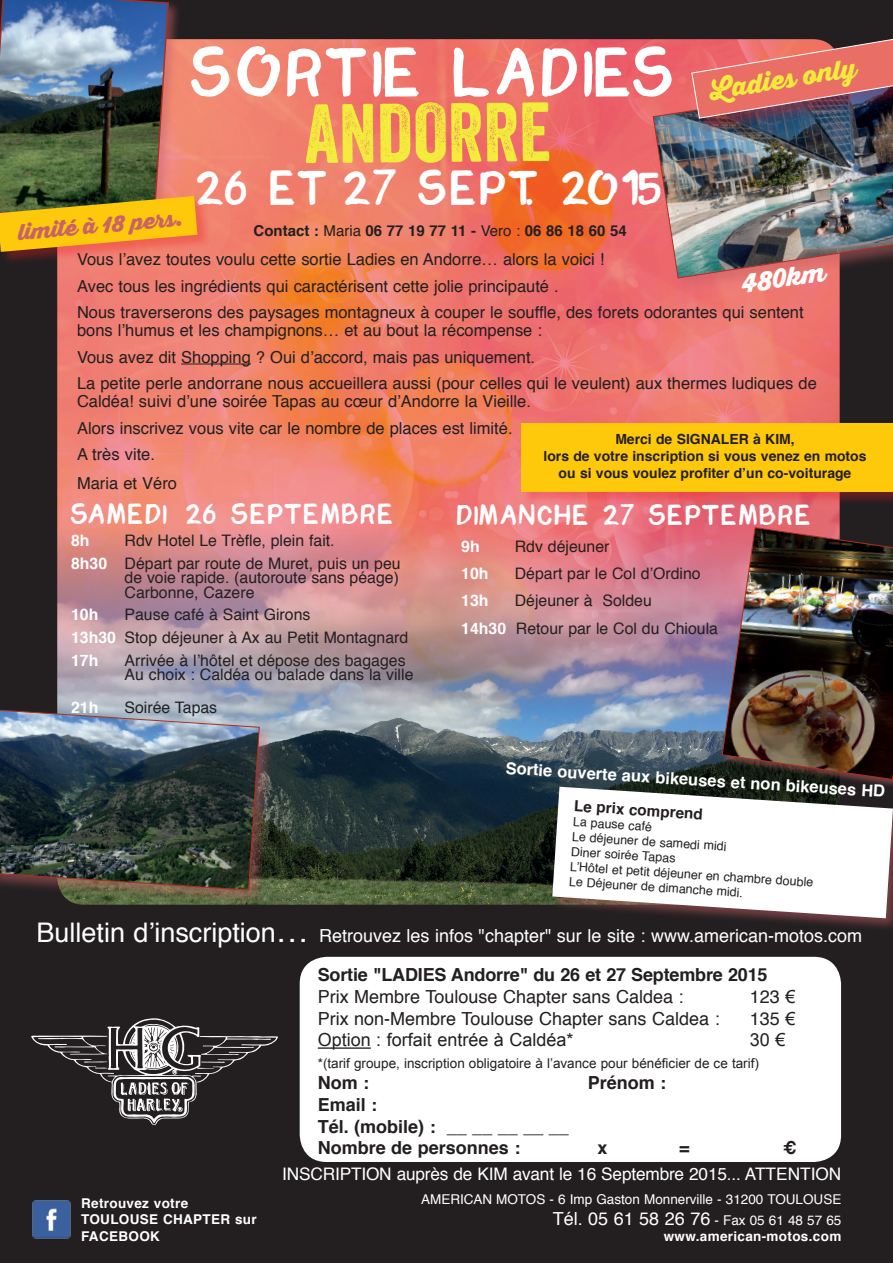
<style>
.page{position:relative;width:893px;height:1263px;background:#fff}
.page>*{position:absolute;margin:0;border:0;box-sizing:border-box;transform-origin:0 0}
.t1{font:81px "Veneer";letter-spacing:-.01em;color:#f3ec3c}
.t2{font:69.45px "Chomp";letter-spacing:.21em;color:#fff}
.t3{font:48.9px "Chomp";letter-spacing:.2em;color:#fff}
.t4{font:28.8px "Chomp";letter-spacing:.21em;color:#fff}
.t5{font:25.5px "Thirsty Rough Blk";color:#f3ec3c}
.t6{font:25.5px "Thirsty Rough Blk";color:#fff}
.t7{font:21.6px "Thirsty Rough Blk";color:#c86266}
.t8{font:18px "Helvetica";color:#fff}
.t9{font:700 18px/21.6px "Helvetica";color:#231f20}
.t10{font:18px "Helvetica";color:#231f20}
.t11{font:18px "Arial";color:#231f20}
.t12{font:17.25px "Helvetica";letter-spacing:-.01em;color:#fff}
.t13{font:16.5px/26.5px "Helvetica";color:#231f20}
.t14{font:700 16.5px "Helvetica";color:#fff}
.t15{font:15.9px/22.5px "Helvetica";color:#231f20}
.t16{font:700 15.9px "Helvetica";color:#fff}
.t17{font:700 15.3px "Helvetica";color:#231f20}
.t18{font:700 15px "Helvetica";color:#231f20}
.t19{font:700 13.95px/16.8px "Helvetica";color:#231f20;text-align:center}
.t20{font:13.5px "Arial";color:#231f20}
.t21{font:700 13.5px/16.2px "Helvetica";letter-spacing:.025em;color:#fff}
.t22{font:13.5px "Helvetica";color:#fff}
.t23{font:12.45px/15px "Helvetica";color:#231f20}
.s1{font-weight:400}
.s2{font-weight:700;color:#fff}
.s3{font-size:27px}
.s4{font-size:33px}
.s5{font-family:"Arial"}
.s6{font-size:13.5px}
</style>
<div class="page">
<img style="left:0;top:0;width:893px;height:1263px">
<div style="left:300px;top:957px;width:541px;height:205px;background:#fff;border-radius:27px"></div>
<hr style="left:318px;top:1047px;width:53px;height:2px;background:#231f20">
<svg style="left:31px;top:1018px;width:247px;height:107px;background:#444142"></svg>
<img style="left:31px;top:1199px;width:41px;height:41px">
<div style="left:721px;top:526px;width:172px;height:262px;background:#c86266;opacity:.5"></div>
<img style="left:721px;top:527px;width:172px;height:253px">
<hr style="left:181px;top:364px;width:70px;height:1px;background:#231f20">
<div style="left:551px;top:785px;width:342px;height:147px;background:#c86266;opacity:.5"></div>
<svg style="left:552px;top:787px;width:341px;height:131px"></svg>
<div style="left:0;top:707px;width:276px;height:200px;background:#c86266;opacity:.5"></div>
<img style="left:0;top:709px;width:260px;height:182px">
<div style="left:650px;top:74px;width:243px;height:220px;background:#c86266;opacity:.5"></div>
<img style="left:652px;top:76px;width:241px;height:203px">
<div style="left:692px;top:19px;width:201px;height:116px;background:#ee1d23;opacity:.34"></div>
<svg style="left:691px;top:17px;width:202px;height:102px;background:#a15556"></svg>
<div style="left:0;top:196px;width:212px;height:70px;background:#ee1d23;opacity:.34"></div>
<img style="left:0;top:0;width:197px;height:252px">
<div style="left:521px;top:423px;width:372px;height:83px;background:#ee1d23;opacity:.34"></div>
<div style="left:521px;top:423px;width:372px;height:68px;background:#fec80b"></div>
<h3 class="t7" style="left:17px;top:216px;width:167px;rotate:-5deg">limité à 18 pers.</h3>
<h2 class="t2" style="left:191px;top:43px;width:471px">SORTIE LADIES</h2>
<h1 class="t1" style="left:305px;top:83px;width:249px">ANDORRE</h1>
<h3 class="t3" style="left:197px;top:167px;width:459px">26 ET 27 SEPT. 20 15</h3>
<p class="t18" style="left:254px;top:218px;width:375px">Contact : <span class="s1">Maria</span> 06 77 19 77 11 - <span class="s1">Vero :</span> 06 86 18 60 54</p>
<h3 class="t5" style="left:707px;top:71px;width:149px;rotate:-9deg">Ladies only</h3>
<p class="t13" style="left:77px;top:247px;width:728px">Vous l’avez toutes voulu cette sortie Ladies en Andorre… alors la voici !<br>Avec tous les ingrédients qui caractérisent cette jolie principauté .<br>Nous traverserons des paysages montagneux à couper le souffle, des forets odorantes qui sentent</p>
<p class="t13" style="left:77px;top:318px;width:741px">bons l’humus et les champignons… et au bout la récompense :<br>Vous avez dit Shopping ? Oui d’accord, mais pas uniquement.<br>La petite perle andorrane nous accueillera aussi (pour celles qui le veulent) aux thermes ludiques de</p>
<p class="t13" style="left:77px;top:389px;width:455px">Caldéa! suivi d’une soirée Tapas au cœur d’Andorre la Vieille.<br>Alors inscrivez vous vite car le nombre de places est limité.<br>A très vite.</p>
<p class="t13" style="left:77px;top:470px;width:101px">Maria et Véro</p>
<h3 class="t4" style="left:71px;top:502px;width:320px">SAMEDI 26 SEPTEMBRE</h3>
<p class="t16" style="left:71px;top:528px;width:20px">8h</p>
<h3 class="t6" style="left:739px;top:264px;width:86px;rotate:-8deg">480km</h3>
<p class="t19" style="left:543px;top:431px;width:325px">Merci de SIGNALER à KIM,<br>lors de votre inscription si vous venez en motos ou si vous voulez profiter d’un co-voiturage</p>
<h3 class="t4" style="left:457px;top:503px;width:352px">DIMANCHE 27 SEPTEMBRE</h3>
<p class="t16" style="left:461px;top:534px;width:20px">9h</p>
<p class="t15" style="left:515px;top:536px;width:96px">Rdv déjeuner</p>
<p class="t16" style="left:461px;top:561px;width:29px">10h</p>
<p class="t15" style="left:515px;top:563px;width:187px">Départ par le Col d’Ordino</p>
<p class="t16" style="left:461px;top:588px;width:29px">13h</p>
<p class="t15" style="left:71px;top:530px;width:331px;text-indent:54px">Rdv Hotel Le Trèfle, plein fait.<br><span class="s2">8h30</span> Départ par route de Muret, puis un peu</p>
<p class="t15" style="left:125px;top:571px;width:276px;line-height:14.4px">de voie rapide. (autoroute sans péage)<br>Carbonne, Cazere</p>
<p class="t16" style="left:71px;top:602px;width:29px">10h</p>
<p class="t15" style="left:461px;top:588px;width:258px;line-height:27.2px;text-indent:54px">Déjeuner à Soldeu<br><span class="s2">14h30</span> Retour par le Col du Chioula</p>
<p class="t15" style="left:71px;top:604px;width:339px;text-indent:54px">Pause café à Saint Girons<br><span class="s2">13h30</span> Stop déjeuner à Ax au Petit Montagnard<br><span class="s2">17h</span></p>
<p class="t15" style="left:125px;top:653px;width:290px;line-height:14.4px">Arrivée à l’hôtel et dépose des bagages<br>Au choix : Caldéa ou balade dans la ville</p>
<p class="t16" style="left:71px;top:694px;width:29px">21h</p>
<p class="t15" style="left:125px;top:696px;width:94px">Soirée Tapas</p>
<p class="t14" style="left:506px;top:756px;width:382px;rotate:3deg">Sortie ouverte aux bikeuses et non bikeuses HD</p>
<p class="t17" style="left:575px;top:793px;width:130px;rotate:4deg">Le prix comprend</p>
<p class="t23" style="left:574px;top:814px;width:245px;rotate:4deg">La pause café<br>Le déjeuner de samedi midi<br>Diner soirée Tapas<br>L’Hôtel et petit déjeuner en chambre double<br>Le Déjeuner de dimanche midi.</p>
<p class="t8" style="left:37px;top:922px;width:827px"><span class="s3">Bulletin d’inscription</span><span class="s4">…</span> Retrouvez les infos "chapter" sur le site : www.american-motos.com</p>
<p class="t21" style="left:81px;top:1195px;width:177px">Retrouvez votre<br>TOULOUSE CHAPTER sur<br>FACEBOOK</p>
<p class="t9" style="left:318px;top:964px;width:451px">Sortie "LADIES Andorre" du 26 et 27 Septembre 2015</p>
<p class="t10" style="left:318px;top:983px;width:367px">Prix Membre Toulouse Chapter sans Caldea :</p>
<p class="t10" style="left:750px;top:983px;width:47px">123 <span class="s5">€</span></p>
<p class="t10" style="left:318px;top:1004px;width:403px">Prix non-Membre Toulouse Chapter sans Caldea :</p>
<p class="t10" style="left:750px;top:1004px;width:47px">135 <span class="s5">€</span></p>
<p class="t11" style="left:318px;top:1028px;width:257px">Option : forfait entrée à Caldéa*</p>
<p class="t11" style="left:750px;top:1028px;width:37px">30 €</p>
<p class="t20" style="left:318px;top:1054px;width:443px">*(tarif groupe, inscription obligatoire à l’avance pour bénéficier de ce tarif)</p>
<p class="t9" style="left:318px;top:1072px;width:53px">Nom :</p>
<p class="t9" style="left:588px;top:1072px;width:80px">Prénom :</p>
<p class="t9" style="left:318px;top:1094px;width:253px">Email :<br>Tél. (mobile) : __ __ __ __ __<br>Nombre de personnes :</p>
<p class="t9" style="left:597px;top:1137px;width:12px">x</p>
<p class="t9" style="left:679px;top:1137px;width:12px">=</p>
<p class="t9" style="left:783px;top:1137px;width:15px">€</p>
<p class="t12" style="left:282px;top:1160px;width:561px">INSCRIPTION auprès de KIM avant le 16 Septembre 2015... ATTENTION</p>
<p class="t22" style="left:421px;top:1188px;width:422px">AMERICAN MOTOS - 6 Imp Gaston Monnerville - 31200 TOULOUSE</p>
<p class="t8" style="left:553px;top:1205px;width:290px">Tél. 05 61 58 26 76 <span class="s6">- Fax 05 61 48 57 65</span></p>
<p class="t21" style="left:664px;top:1228px;width:179px">www.american-motos.com</p>
</div>
